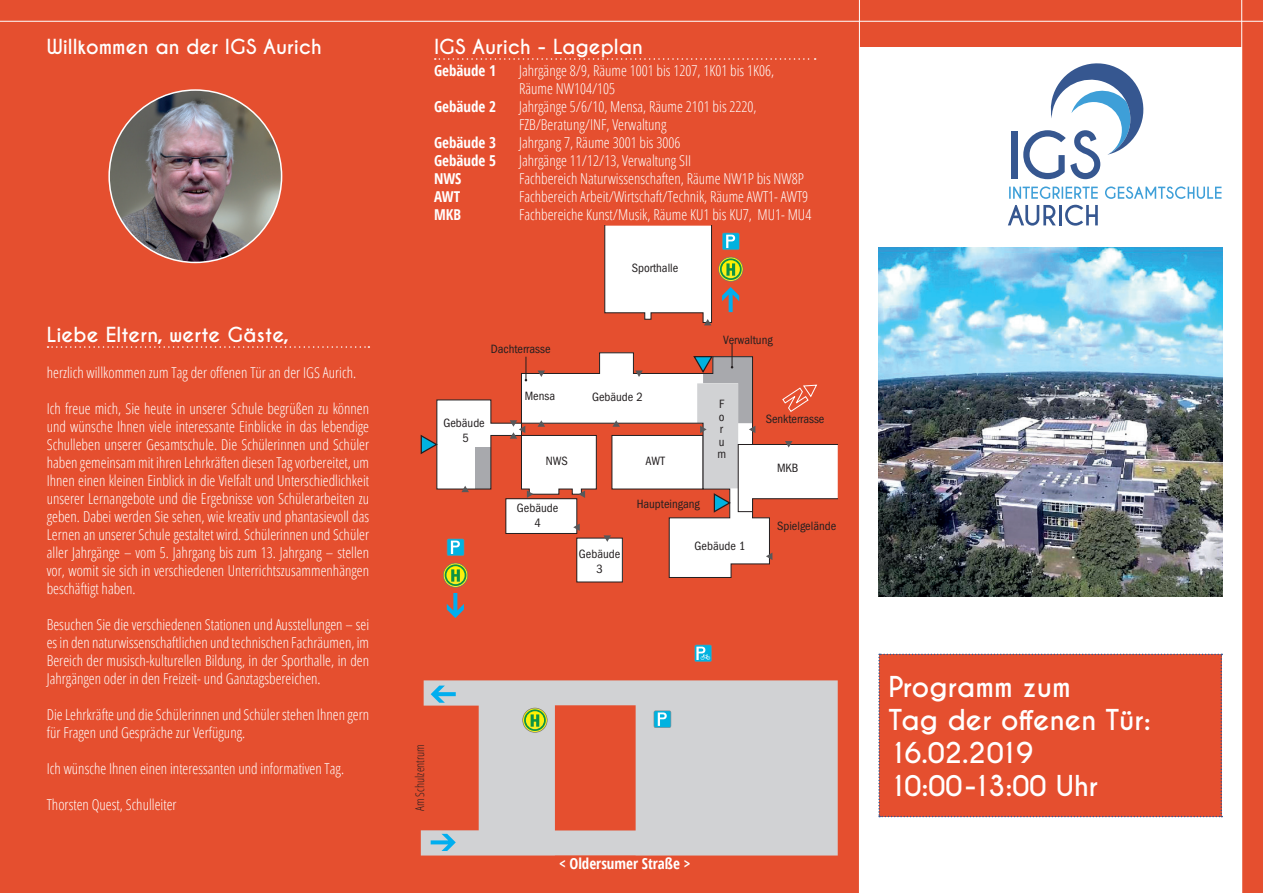
<style>
.page{position:relative;width:1263px;height:893px;background:#e54f2f}
.page>*{position:absolute;margin:0;border:0;box-sizing:border-box;transform-origin:0 0}
.t1{font:700 27px/33px "Caviar Dreams";color:#fff}
.t2{font:700 19.5px "Caviar Dreams";color:#fff}
.t3{font:300 15px/18px "Open Sans Condensed";color:#fff}
.t4{font:700 15px "Open Sans Condensed";color:#fff}
.t5{font:condensed 12.45px/12.5px "ITC Franklin Gothic Std";color:#231f20;text-align:center}
.t6{font:300 12px "Open Sans Condensed";color:#231f20}
</style>
<div class="page">
<div style="left:859px;top:47px;width:383px;height:846px;background:#fff"></div>
<img style="left:878px;top:248px;width:345px;height:349px">
<div style="left:878px;top:654px;width:344px;height:163px;background:#e54f2f"></div>
<hr style="left:1241px;top:0;width:1px;height:893px;background:#fff">
<svg style="left:1009px;top:186px;width:212px;height:13px"></svg>
<svg style="left:1008px;top:205px;width:48px;height:21px"></svg>
<hr style="left:1059px;top:205px;width:3px;height:20px;background:#365790">
<svg style="left:1065px;top:205px;width:33px;height:21px"></svg>
<div style="left:1011px;top:131px;width:6px;height:48px;background:#365790"></div>
<svg style="left:1023px;top:63px;width:121px;height:116px"></svg>
<hr style="left:859px;top:0;width:1px;height:893px;background:#fff">
<svg style="left:421px;top:680px;width:417px;height:175px;fill:#d1d2d4"></svg>
<svg style="left:694px;top:645px;width:18px;height:17px"></svg>
<svg style="left:654px;top:710px;width:17px;height:18px"></svg>
<svg style="left:522px;top:708px;width:25px;height:25px"></svg>
<svg style="left:431px;top:834px;width:25px;height:17px"></svg>
<svg style="left:431px;top:686px;width:25px;height:17px"></svg>
<svg style="left:604px;top:226px;width:108px;height:99px;background:#f6e6e2"></svg>
<svg style="left:722px;top:233px;width:18px;height:17px"></svg>
<svg style="left:718px;top:257px;width:25px;height:55px"></svg>
<svg style="left:420px;top:344px;width:418px;height:274px"></svg>
<svg style="left:48px;top:346px;width:321px;height:2px"></svg>
<img style="left:109px;top:90px;width:173px;height:172px;border-radius:86px">
<hr style="left:0;top:21px;width:1263px;height:1px;background:#fff">
<svg style="left:435px;top:58px;width:381px;height:2px"></svg>
<h2 class="t2" style="left:47px;top:35px;width:276px">Willkommen an der IGS Aurich</h2>
<h2 class="t2" style="left:47px;top:323px;width:244px">Liebe Eltern, werte Gäste,</h2>
<p class="t3" style="left:47px;top:363px;width:311px">herzlich willkommen zum Tag der offenen Tür an der IGS Aurich.</p>
<p class="t3" style="left:47px;top:399px;width:324px;text-align:justify">Ich freue mich, Sie heute in unserer Schule begrüßen zu können und wünsche Ihnen viele interessante Einblicke in das lebendige Schulleben unserer Gesamtschule. Die Schülerinnen und Schüler haben gemeinsam mit ihren Lehrkräften diesen Tag vorbereitet, um Ihnen einen kleinen Einblick in die Vielfalt und Unterschiedlichkeit unserer Lernangebote und die Ergebnisse von Schülerarbeiten zu geben. Dabei werden Sie sehen, wie kreativ und phantasievoll das Lernen an unserer Schule gestaltet wird. Schülerinnen und Schüler aller Jahrgänge – vom 5. Jahrgang bis zum 13. Jahrgang – stellen vor, womit sie sich in verschiedenen Unterrichtszusammenhängen beschäftigt haben.</p>
<p class="t3" style="left:47px;top:615px;width:324px;text-align:justify">Besuchen Sie die verschiedenen Stationen und Ausstellungen – sei es in den naturwissenschaftlichen und technischen Fachräumen, im Bereich der musisch-kulturellen Bildung, in der Sporthalle, in den Jahrgängen oder in den Freizeit- und Ganztagsbereichen.</p>
<p class="t3" style="left:47px;top:705px;width:324px">Die Lehrkräfte und die Schülerinnen und Schüler stehen Ihnen gern für Fragen und Gespräche zur Verfügung.</p>
<p class="t3" style="left:47px;top:759px;width:299px">Ich wünsche Ihnen einen interessanten und informativen Tag.</p>
<p class="t3" style="left:47px;top:795px;width:131px">Thorsten Quest, Schulleiter</p>
<h2 class="t2" style="left:434px;top:35px;width:210px">IGS Aurich - Lageplan</h2>
<p class="t4" style="left:434px;top:60px;width:64px">Gebäude 1</p>
<p class="t3" style="left:519px;top:61px;width:257px">Jahrgänge 8/9, Räume 1001 bis 1207, 1K01 bis 1K06,<br>Räume NW104/105</p>
<p class="t4" style="left:434px;top:96px;width:64px">Gebäude 2</p>
<p class="t3" style="left:519px;top:97px;width:239px">Jahrgänge 5/6/10, Mensa, Räume 2101 bis 2220,<br>FZB/Beratung/INF, Verwaltung</p>
<p class="t4" style="left:434px;top:132px;width:64px">Gebäude 3</p>
<p class="t3" style="left:519px;top:133px;width:163px">Jahrgang 7, Räume 3001 bis 3006</p>
<p class="t4" style="left:434px;top:150px;width:64px">Gebäude 5</p>
<p class="t3" style="left:519px;top:151px;width:174px">Jahrgänge 11/12/13, Verwaltung SII</p>
<p class="t4" style="left:434px;top:168px;width:29px">NWS</p>
<p class="t3" style="left:519px;top:169px;width:286px">Fachbereich Naturwissenschaften, Räume NW1P bis NW8P</p>
<p class="t4" style="left:434px;top:186px;width:28px">AWT</p>
<p class="t3" style="left:519px;top:187px;width:291px">Fachbereich Arbeit/Wirtschaft/Technik, Räume AWT1- AWT9</p>
<p class="t4" style="left:434px;top:204px;width:28px">MKB</p>
<p class="t3" style="left:519px;top:205px;width:294px">Fachbereiche Kunst/Musik, Räume KU1 bis KU7, MU1- MU4</p>
<p class="t5" style="left:632px;top:262px;width:48px">Sporthalle</p>
<p class="t5" style="left:723px;top:334px;width:51px">Verwaltung</p>
<p class="t5" style="left:491px;top:343px;width:61px">Dachterrasse</p>
<p class="t5" style="left:525px;top:390px;width:32px">Mensa</p>
<p class="t5" style="left:592px;top:391px;width:52px">Gebäude 2</p>
<p class="t5" style="left:717px;top:398px;width:10px;text-align:left">F o r u m</p>
<p class="t5" style="left:443px;top:415px;width:43px;line-height:15px">Gebäude<br>5</p>
<p class="t5" style="left:766px;top:413px;width:60px">Senkterrasse</p>
<p class="t5" style="left:546px;top:455px;width:24px">NWS</p>
<p class="t5" style="left:645px;top:455px;width:21px">AWT</p>
<p class="t5" style="left:777px;top:462px;width:23px">MKB</p>
<p class="t5" style="left:517px;top:500px;width:43px;line-height:15px">Gebäude<br>4</p>
<p class="t5" style="left:579px;top:546px;width:43px;line-height:15px">Gebäude<br>3</p>
<p class="t5" style="left:637px;top:497px;width:65px">Haupteingang</p>
<p class="t5" style="left:695px;top:540px;width:52px">Gebäude 1</p>
<p class="t5" style="left:777px;top:520px;width:61px">Spielgelände</p>
<p class="t6" style="left:411px;top:811px;width:69px;rotate:-90deg">Am Schulzentrum</p>
<p class="t4" style="left:559px;top:853px;width:133px">&lt; Oldersumer Straße &gt;</p>
<h1 class="t1" style="left:888px;top:671px;width:264px">Programm zum<br>Tag der offenen Tür:<br>16.02.2019<br>10:00-13:00 Uhr</h1>
</div>
